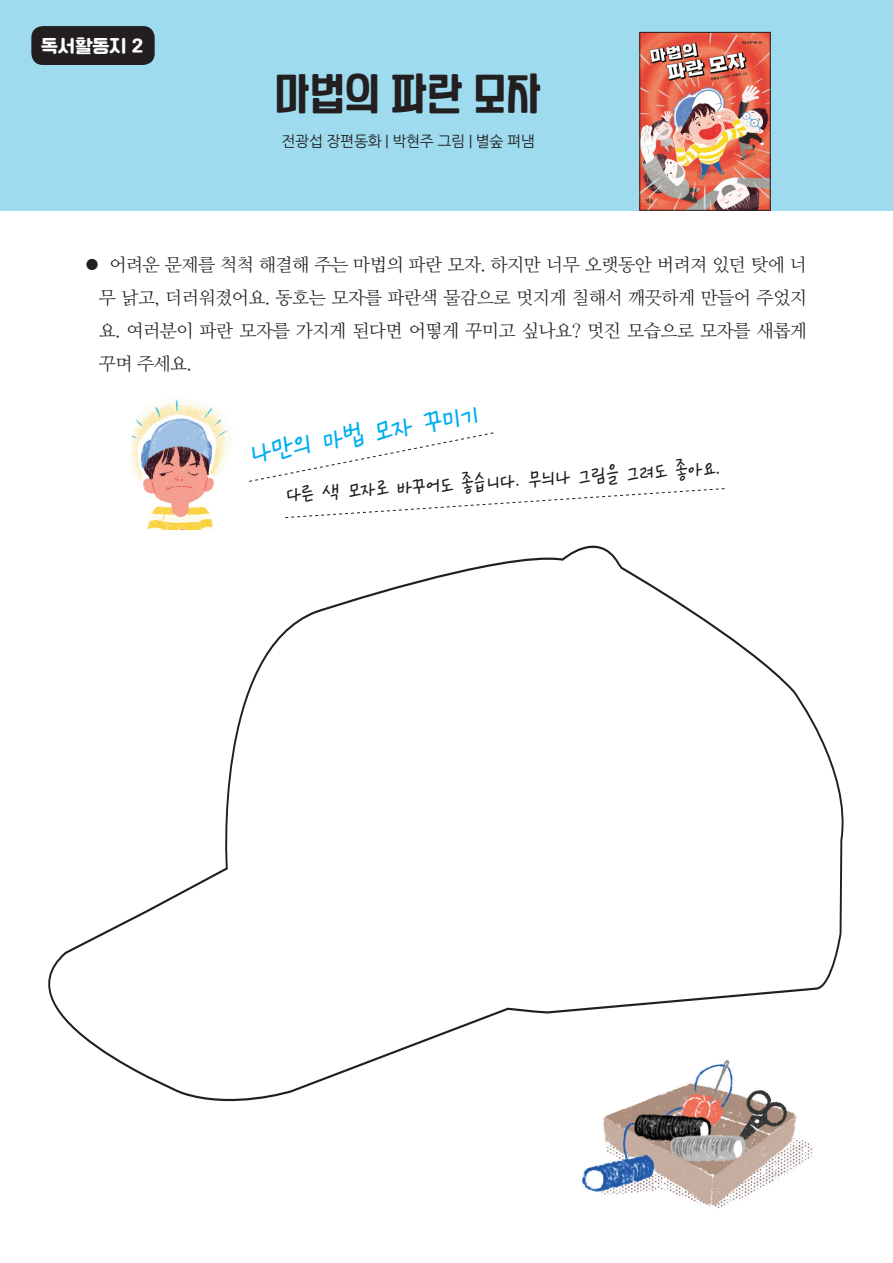
<style>
.page{position:relative;width:893px;height:1263px;background:#fff}
.page>*{position:absolute;margin:0;border:0;box-sizing:border-box;transform-origin:0 0}
.t1{font:39.9px "YANGJIN";color:#231f20}
.t2{font:37.5px "Gangwon Edu Hyeonok T OTF Medium";color:#00aeef}
.t3{font:27px "Gangwon Edu Hyeonok T OTF Medium";color:#231f20}
.t4{font:18.45px "Cafe 24 Ssurround";letter-spacing:-.025em;color:#fff}
.t5{font:18px/33px "Nanum Myeongjo OTF";letter-spacing:-.025em;color:#231f20;text-align:justify}
.t6{font:15px "Nanum Gothic OTF";letter-spacing:-.025em;color:#231f20}
.s1{font-family:"Nanum Gothic OTF";font-size:15px}
</style>
<div class="page">
<img style="left:130px;top:399px;width:102px;height:129px">
<div style="left:0;top:0;width:893px;height:211px;background:#9edbee"></div>
<div style="left:31px;top:26px;width:124px;height:39px;background:#231f20;border-radius:12px"></div>
<img style="left:641px;top:34px;width:127px;height:174px">
<div style="left:639px;top:32px;width:131px;height:178px;border:1px solid #231f20"></div>
<svg style="left:48px;top:528px;width:796px;height:574px"></svg>
<img style="left:558px;top:1037px;width:286px;height:172px">
<svg style="left:249px;top:432px;width:245px;height:50px"></svg>
<svg style="left:285px;top:488px;width:440px;height:30px"></svg>
<p class="t4" style="left:41px;top:37px;width:104px">독서활동지 2</p>
<h1 class="t1" style="left:275px;top:67px;width:269px">마법의 파란 모자</h1>
<p class="t6" style="left:282px;top:132px;width:255px">전광섭 장편동화 | 박현주 그림 | 별숲 펴냄</p>
<p class="t5" style="left:99px;top:247px;width:710px;text-indent:-14px"><span class="s1">●</span> 어려운 문제를 척척 해결해 주는 마법의 파란 모자. 하지만 너무 오랫동안 버려져 있던 탓에 너 무 낡고, 더러워졌어요. 동호는 모자를 파란색 물감으로 멋지게 칠해서 깨끗하게 만들어 주었지 요. 여러분이 파란 모자를 가지게 된다면 어떻게 꾸미고 싶나요? 멋진 모습으로 모자를 새롭게 꾸며 주세요.</p>
<h2 class="t2" style="left:246px;top:435px;width:234px;rotate:-10deg">나만의 마법 모자 꾸미기</h2>
<h3 class="t3" style="left:285px;top:482px;width:437px;rotate:-4deg">다른 색 모자로 바꾸어도 좋습니다. 무늬나 그림을 그려도 좋아요.</h3>
</div>
